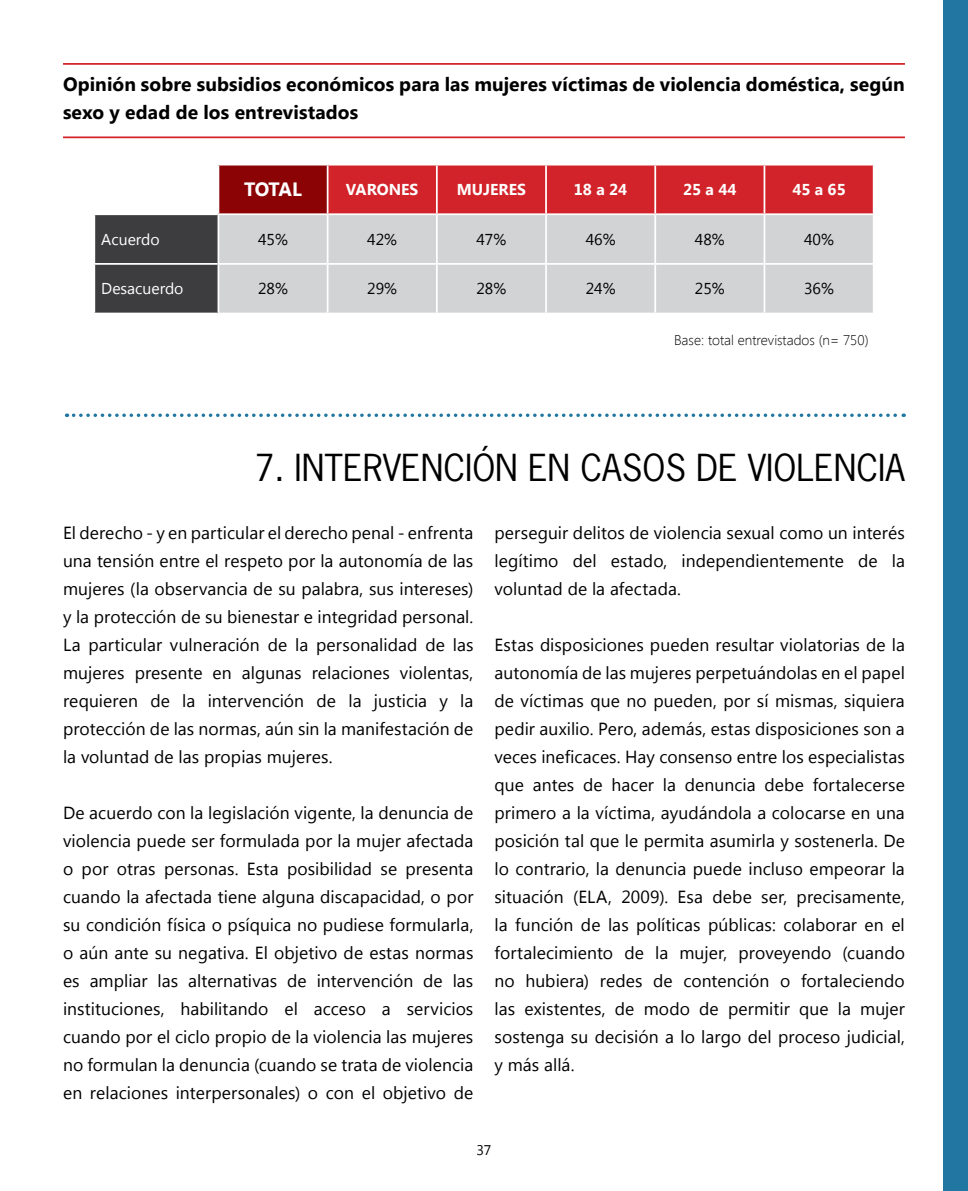
<style>
.page{position:relative;width:968px;height:1191px;background:#fff}
.page>*{position:absolute;margin:0;border:0;box-sizing:border-box;transform-origin:0 0}
.t1{font:35px "News Gothic Std";color:#000}
.t2{font:700 19.25px/28px "Segoe UI";letter-spacing:.005em;color:#000}
.t3{font:700 19.25px "Segoe UI";letter-spacing:-.04em;color:#fff}
.t4{font:17.5px/28px "Segoe UI";letter-spacing:.005em;color:#000;text-align:justify}
.t5{font:15.75px "Segoe UI";color:#000}
.t6{font:700 15.75px "Segoe UI";color:#fff}
.t7{font:15.75px "Segoe UI";color:#fff}
.t8{font:300 14px "Segoe UI";color:#000}
.t9{font:14px "Segoe UI";color:#000}
</style>
<div class="page">
<div style="left:943px;top:0;width:24px;height:1191px;background:#2277a2"></div>
<hr style="left:63px;top:63px;width:841px;height:2px;background:#d2232a">
<hr style="left:63px;top:136px;width:841px;height:2px;background:#d2232a">
<div style="left:218px;top:165px;width:109px;height:49px;background:#8b0304"></div>
<div style="left:328px;top:165px;width:544px;height:48px;background:#d2232a"></div>
<div style="left:95px;top:215px;width:122px;height:98px;background:#3d3c3e"></div>
<div style="left:219px;top:215px;width:653px;height:98px;background:#d1d3d4"></div>
<hr style="left:327px;top:215px;width:1px;height:48px;background:#fff">
<hr style="left:436px;top:215px;width:1px;height:48px;background:#fff">
<hr style="left:545px;top:215px;width:2px;height:48px;background:#fff">
<hr style="left:654px;top:215px;width:2px;height:48px;background:#fff">
<hr style="left:763px;top:215px;width:2px;height:48px;background:#fff">
<hr style="left:93px;top:263px;width:124px;height:2px;background:#fff">
<hr style="left:217px;top:263px;width:110px;height:2px;background:#fff">
<hr style="left:327px;top:263px;width:110px;height:2px;background:#fff">
<hr style="left:327px;top:265px;width:1px;height:48px;background:#fff">
<hr style="left:437px;top:263px;width:109px;height:2px;background:#fff">
<hr style="left:436px;top:265px;width:1px;height:48px;background:#fff">
<hr style="left:546px;top:263px;width:109px;height:2px;background:#fff">
<hr style="left:545px;top:265px;width:2px;height:48px;background:#fff">
<hr style="left:655px;top:263px;width:109px;height:2px;background:#fff">
<hr style="left:654px;top:265px;width:2px;height:48px;background:#fff">
<hr style="left:764px;top:263px;width:110px;height:2px;background:#fff">
<hr style="left:763px;top:265px;width:2px;height:48px;background:#fff">
<hr style="left:436px;top:165px;width:1px;height:48px;background:#fff">
<hr style="left:545px;top:165px;width:2px;height:48px;background:#fff">
<hr style="left:654px;top:165px;width:2px;height:48px;background:#fff">
<hr style="left:763px;top:165px;width:2px;height:48px;background:#fff">
<hr style="left:217px;top:165px;width:2px;height:48px;background:#fff">
<hr style="left:217px;top:213px;width:111px;height:2px;background:#fff">
<svg style="left:74px;top:413px;width:830px;height:4px"></svg>
<p class="t2" style="left:63px;top:69px;width:843px">Opinión sobre subsidios económicos para las mujeres víctimas de violencia doméstica, según sexo y edad de los entrevistados</p>
<p class="t3" style="left:244px;top:176px;width:59px">TOTAL</p>
<p class="t6" style="left:346px;top:178px;width:74px">VARON ES</p>
<p class="t6" style="left:457px;top:178px;width:71px">MUJERES</p>
<p class="t6" style="left:574px;top:178px;width:55px">18 a 24</p>
<p class="t6" style="left:683px;top:178px;width:55px">25 a 44</p>
<p class="t6" style="left:792px;top:178px;width:55px">45 a 65</p>
<p class="t7" style="left:101px;top:228px;width:60px">Acuerdo</p>
<p class="t5" style="left:258px;top:228px;width:31px">45%</p>
<p class="t5" style="left:367px;top:228px;width:31px">42%</p>
<p class="t5" style="left:476px;top:228px;width:31px">47%</p>
<p class="t5" style="left:585px;top:228px;width:31px">46%</p>
<p class="t5" style="left:694px;top:228px;width:31px">48%</p>
<p class="t5" style="left:804px;top:228px;width:31px">40%</p>
<p class="t7" style="left:101px;top:278px;width:84px">Desacuerdo</p>
<p class="t5" style="left:258px;top:278px;width:31px">28%</p>
<p class="t5" style="left:367px;top:278px;width:31px">29%</p>
<p class="t5" style="left:476px;top:278px;width:31px">28%</p>
<p class="t5" style="left:585px;top:278px;width:31px">24%</p>
<p class="t5" style="left:694px;top:278px;width:31px">25%</p>
<p class="t5" style="left:804px;top:278px;width:31px">36%</p>
<p class="t8" style="left:674px;top:330px;width:196px">Base: total entrevistados (n= 750)</p>
<h1 class="t1" style="left:254px;top:445px;width:652px">7. INTERVENCIÓN EN CASOS DE VIOLENCIA</h1>
<p class="t4" style="left:63px;top:518px;width:412px">El derecho - y en particular el derecho penal - enfrenta una tensión entre el respeto por la autonomía de las mujeres (la observancia de su palabra, sus intereses) y la protección de su bienestar e integridad personal.<br>La particular vulneración de la personalidad de las mujeres presente en algunas relaciones violentas, requieren de la intervención de la justicia y la protección de las normas, aún sin la manifestación de la voluntad de las propias mujeres.</p>
<p class="t4" style="left:63px;top:798px;width:412px">De acuerdo con la legislación vigente, la denuncia de violencia puede ser formulada por la mujer afectada o por otras personas. Esta posibilidad se presenta cuando la afectada tiene alguna discapacidad, o por su condición física o psíquica no pudiese formularla, o aún ante su negativa. El objetivo de estas normas es ampliar las alternativas de intervención de las instituciones, habilitando el acceso a servicios cuando por el ciclo propio de la violencia las mujeres no formulan la denuncia (cuando se trata de violencia en relaciones interpersonales) o con el objetivo de</p>
<p class="t4" style="left:494px;top:518px;width:412px">perseguir delitos de violencia sexual como un interés legítimo del estado, independientemente de la voluntad de la afectada.</p>
<p class="t4" style="left:494px;top:630px;width:412px">Estas disposiciones pueden resultar violatorias de la autonomía de las mujeres perpetuándolas en el papel de víctimas que no pueden, por sí mismas, siquiera pedir auxilio. Pero, además, estas disposiciones son a veces ineficaces. Hay consenso entre los especialistas que antes de hacer la denuncia debe fortalecerse primero a la víctima, ayudándola a colocarse en una posición tal que le permita asumirla y sostenerla. De lo contrario, la denuncia puede incluso empeorar la situación (ELA, 2009). Esa debe ser, precisamente, la función de las políticas públicas: colaborar en el fortalecimiento de la mujer, proveyendo (cuando no hubiera) redes de contención o fortaleciendo las existentes, de modo de permitir que la mujer sostenga su decisión a lo largo del proceso judicial, y más allá.</p>
<p class="t9" style="left:476px;top:1140px;width:17px">37</p>
</div>
